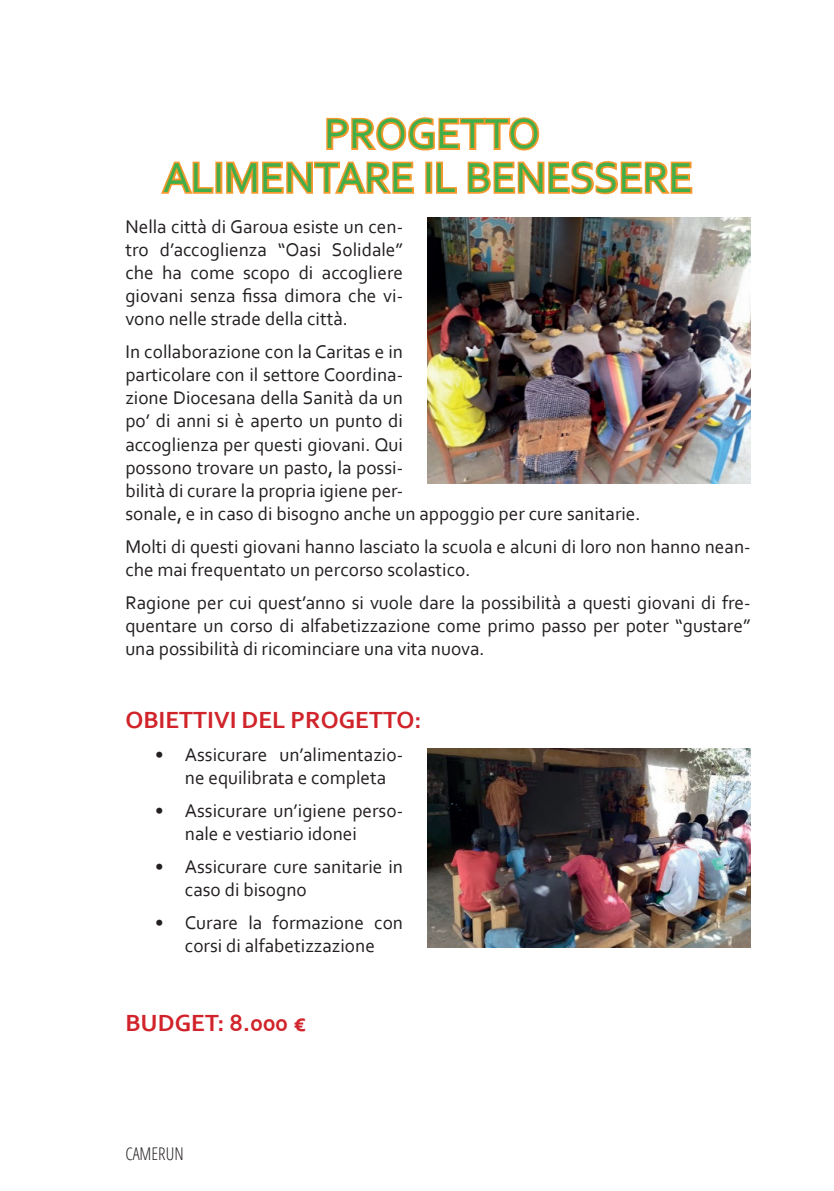
<style>
.page{position:relative;width:834px;height:1191px;background:#fff}
.page>*{position:absolute;margin:0;border:0;box-sizing:border-box;transform-origin:0 0}
.t1{font:43.75px/43.8px "Corbel";color:#40ae49;text-align:center}
.t2{font:700 24.5px "Corbel";color:#d1232a}
.t3{font:19.25px/23.1px "Corbel";color:#231f20}
.t4{font:300 condensed 17.5px "Open Sans";color:#231f20}
</style>
<div class="page">
<img style="left:428px;top:217px;width:322px;height:267px">
<img style="left:428px;top:749px;width:322px;height:198px">
<svg style="left:161px;top:161px;width:53px;height:33px"></svg>
<div style="left:215px;top:162px;width:7px;height:32px;border:4px solid #f7982c"></div>
<svg style="left:226px;top:117px;width:467px;height:78px"></svg>
<h1 class="t1" style="left:163px;top:116px;width:531px">PROGETTO<br>ALIMENTARE IL BENESSERE</h1>
<p class="t3" style="left:125px;top:216px;width:279px;text-align:justify">Nella città di Garoua esiste un cen&shy;tro d’accoglienza “Oasi Solidale” che ha come scopo di accogliere giovani senza fissa dimora che vi&shy;vono nelle strade della città.</p>
<p class="t3" style="left:125px;top:342px;width:516px">In collaborazione con la Caritas e in<br>particolare con il settore Coordina-<br>zione Diocesana della Sanità da un<br>po’ di anni si è aperto un punto di<br>accoglienza per questi giovani. Qui<br>possono trovare un pasto, la possi-<br>bilità di curare la propria igiene per-<br>sonale, e in caso di bisogno anche un appoggio per cure sanitarie.</p>
<p class="t3" style="left:125px;top:536px;width:626px">Molti di questi giovani hanno lasciato la scuola e alcuni di loro non hanno nean&shy;che mai frequentato un percorso scolastico.</p>
<p class="t3" style="left:125px;top:593px;width:626px;text-align:justify">Ragione per cui quest’anno si vuole dare la possibilità a questi giovani di fre&shy;quentare un corso di alfabetizzazione come primo passo per poter “gustare” una possibilità di ricominciare una vita nuova.</p>
<p class="t2" style="left:125px;top:709px;width:298px">OBIETTIVI DEL PROGETTO:</p>
<p class="t3" style="left:185px;top:744px;width:220px;text-indent:-30px">• Assicurare un’alimentazio&shy;ne equilibrata e completa</p>
<p class="t3" style="left:185px;top:800px;width:220px;text-indent:-30px">• Assicurare un’igiene perso&shy;nale e vestiario idonei</p>
<p class="t3" style="left:185px;top:856px;width:220px;text-indent:-30px">• Assicurare cure sanitarie in caso di bisogno</p>
<p class="t3" style="left:155px;top:913px;width:249px;text-align:center">• Curare la formazione con corsi di alfabetizzazione</p>
<p class="t2" style="left:125px;top:1012px;width:182px">BUDGET: 8.000 €</p>
<p class="t4" style="left:125px;top:1141px;width:60px">CAMERUN</p>
</div>
